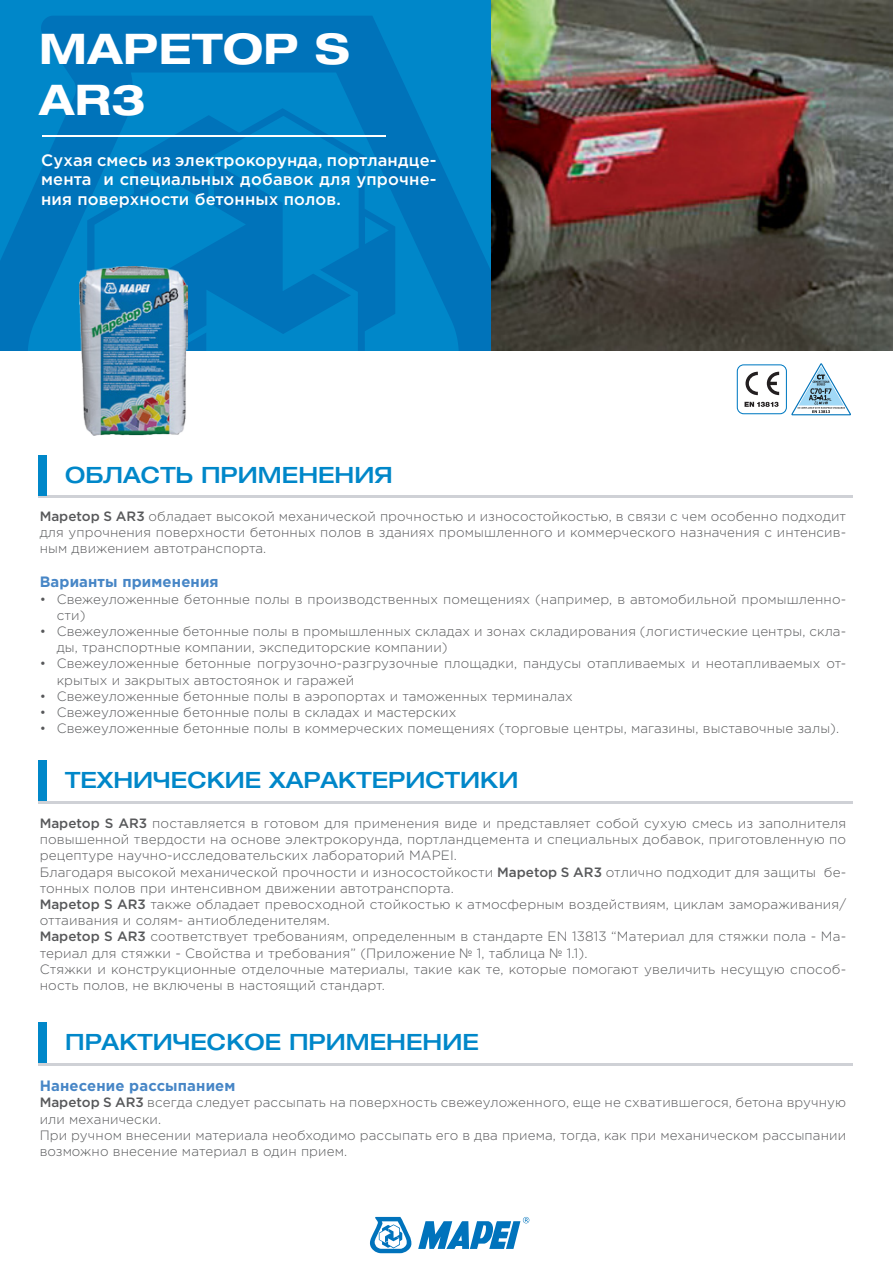
<style>
.page{position:relative;width:893px;height:1263px;background:#fff}
.page>*{position:absolute;margin:0;border:0;box-sizing:border-box;transform-origin:0 0}
.заголовок1{font:700 expanded 42.3px/50.7px "Helvetica Neue LTW1 G";letter-spacing:.01em;color:#fff}
.заголовок1-2{font:500 expanded 22.5px "Helvetica Neue LTW1 G";color:#0087c9}
.заголовок1-3{font:500 16.5px/19.8px "Gotham Pro";letter-spacing:.01em;color:#fff;text-align:justify}
.заголовок1-4{font:700 15px "Gotham Pro";letter-spacing:.01em;color:#4786c6}
.заголовок1-5{font:300 13.5px/16.2px "Gotham Pro";letter-spacing:.01em;color:#57585a}
.s1{font-weight:500}
</style>
<div class="page">
<svg style="left:370px;top:1217px;width:41px;height:36px"></svg>
<svg style="left:418px;top:1217px;width:111px;height:32px"></svg>
<div style="left:0;top:0;width:893px;height:351px;background:#0087c9"></div>
<svg style="left:0;top:16px;width:491px;height:335px"></svg>
<img style="left:491px;top:0;width:402px;height:351px">
<hr style="left:43px;top:135px;width:343px;height:1px;background:#fff">
<hr style="left:38px;top:496px;width:815px;height:2px;background:#cfd1d6">
<div style="left:38px;top:455px;width:9px;height:41px;background:#0087c9"></div>
<hr style="left:38px;top:801px;width:815px;height:2px;background:#cfd1d6">
<div style="left:38px;top:761px;width:9px;height:40px;background:#0087c9"></div>
<hr style="left:38px;top:1063px;width:815px;height:2px;background:#cfd1d6">
<div style="left:38px;top:1023px;width:9px;height:40px;background:#0087c9"></div>
<svg style="left:737px;top:363px;width:114px;height:53px"></svg>
<img style="left:80px;top:266px;width:107px;height:170px">
<p class="заголовок1" style="left:39px;top:22px;width:312px">MAPETOP S<br>AR3</p>
<p class="заголовок1-3" style="left:41px;top:149px;width:397px">Сухая смесь из электрокорунда, портландце&shy;мента и специальных добавок для упрочне&shy;ния поверхности бетонных полов.</p>
<p class="заголовок1-2" style="left:65px;top:461px;width:329px">ОБЛАСТЬ ПРИМЕНЕНИЯ</p>
<p class="заголовок1-5" style="left:40px;top:508px;width:808px;text-align:justify"><span class="s1">Mapetop S AR3</span> обладает высокой механической прочностью и износостойкостью, в связи с чем особенно подходит для упрочнения поверхности бетонных полов в зданиях промышленного и коммерческого назначения с интенсив&shy;ным движением автотранспорта.</p>
<p class="заголовок1-4" style="left:40px;top:573px;width:181px">Варианты применения</p>
<p class="заголовок1-5" style="left:57px;top:591px;width:791px;text-indent:-17px">• Свежеуложенные бетонные полы в производственных помещениях (например, в автомобильной промышленно&shy;сти)</p>
<p class="заголовок1-5" style="left:57px;top:623px;width:791px;text-indent:-17px">• Свежеуложенные бетонные полы в промышленных складах и зонах складирования (логистические центры, скла&shy;ды, транспортные компании, экспедиторские компании)</p>
<p class="заголовок1-5" style="left:57px;top:656px;width:791px;text-indent:-17px">• Свежеуложенные бетонные погрузочно-разгрузочные площадки, пандусы отапливаемых и неотапливаемых от&shy;крытых и закрытых автостоянок и гаражей</p>
<p class="заголовок1-5" style="left:40px;top:688px;width:535px">• Свежеуложенные бетонные полы в аэропортах и таможенных терминалах</p>
<p class="заголовок1-5" style="left:40px;top:704px;width:418px">• Свежеуложенные бетонные полы в складах и мастерских</p>
<p class="заголовок1-5" style="left:40px;top:720px;width:801px">• Свежеуложенные бетонные полы в коммерческих помещениях (торговые центры, магазины, выставочные залы).</p>
<p class="заголовок1-2" style="left:65px;top:766px;width:455px">ТЕХНИЧЕСКИЕ ХАРАКТЕРИСТИКИ</p>
<p class="заголовок1-5" style="left:40px;top:815px;width:808px;text-align:justify"><span class="s1">Mapetop S AR3</span> поставляется в готовом для применения виде и представляет собой сухую смесь из заполнителя повышенной твердости на основе электрокорунда, портландцемента и специальных добавок, приготовленную по рецептуре научно-исследовательских лабораторий MAPEI.</p>
<p class="заголовок1-5" style="left:40px;top:864px;width:808px">Благодаря высокой механической прочности и износостойкости <span class="s1">Mapetop S AR3</span> отлично подходит для защиты бе&shy;тонных полов при интенсивном движении автотранспорта.</p>
<p class="заголовок1-5" style="left:40px;top:896px;width:808px"><span class="s1">Mapetop S AR3</span> также обладает превосходной стойкостью к атмосферным воздействиям, циклам замораживания/ оттаивания и солям- антиобледенителям.</p>
<p class="заголовок1-5" style="left:40px;top:929px;width:808px"><span class="s1">Mapetop S AR3</span> соответствует требованиям, определенным в стандарте EN 13813 “Материал для стяжки пола - Ма&shy;териал для стяжки - Свойства и требования” (Приложение № 1, таблица № 1.1).</p>
<p class="заголовок1-5" style="left:40px;top:961px;width:808px">Стяжки и конструкционные отделочные материалы, такие как те, которые помогают увеличить несущую способ&shy;ность полов, не включены в настоящий стандарт.</p>
<p class="заголовок1-2" style="left:65px;top:1028px;width:415px">ПРАКТИЧЕСКОЕ ПРИМЕНЕНИЕ</p>
<p class="заголовок1-4" style="left:40px;top:1077px;width:197px">Нанесение рассыпанием</p>
<p class="заголовок1-5" style="left:40px;top:1094px;width:808px"><span class="s1">Mapetop S AR3</span> всегда следует рассыпать на поверхность свежеуложенного, еще не схватившегося, бетона вручную или механически.</p>
<p class="заголовок1-5" style="left:40px;top:1127px;width:808px">При ручном внесении материала необходимо рассыпать его в два приема, тогда, как при механическом рассыпании возможно внесение материал в один прием.</p>
</div>
